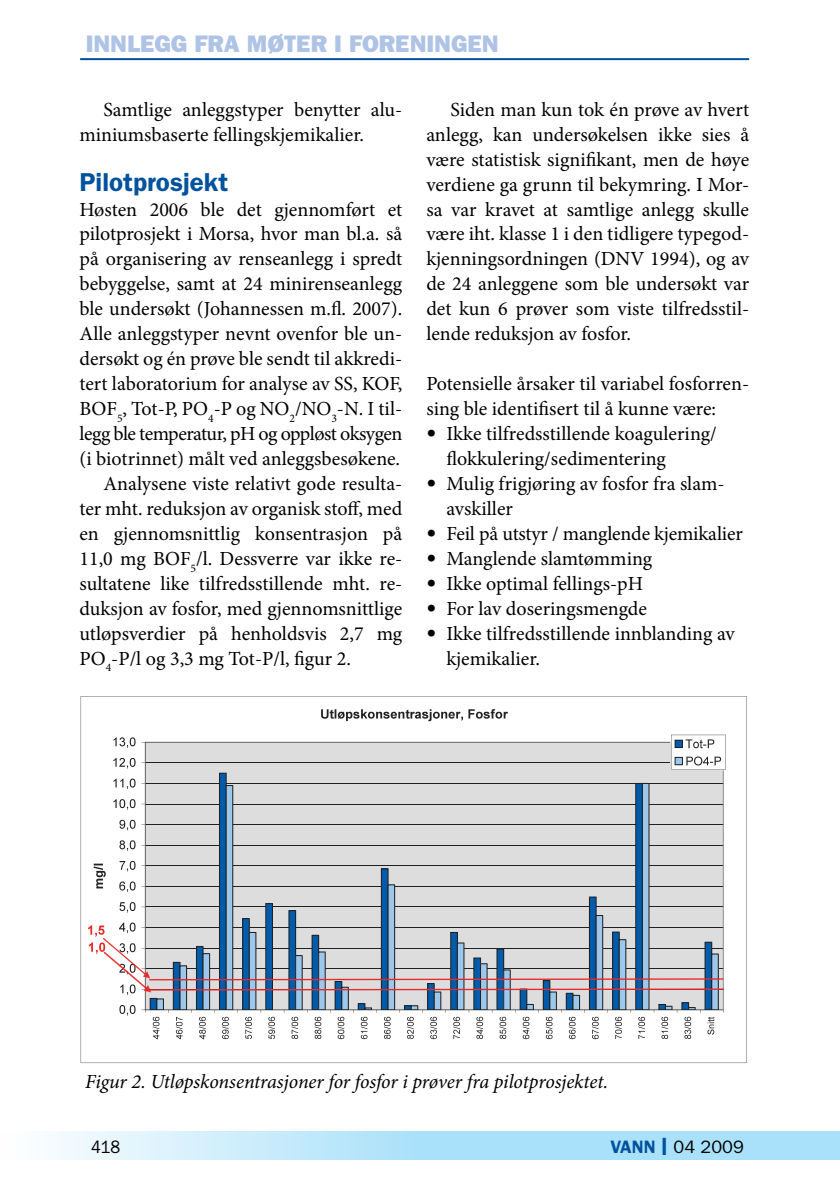
<style>
.page{position:relative;width:840px;height:1191px;background:#fff}
.page>*{position:absolute;margin:0;border:0;box-sizing:border-box;transform-origin:0 0}
.t1{font:600 26px "Franklin Gothic";color:#00529c}
.t2{font:800 24px "Franklin Gothic";color:#aec3e5}
.t3{font:20px/25px "Minion Pro";color:#000}
.t4{font:italic 20px "Minion Pro";letter-spacing:-.01em;color:#000}
.t5{font:20px "Minion Pro";letter-spacing:-.025em;color:#000}
.t6{font:700 19.2px "Times New Roman";letter-spacing:.005em;color:#222020}
.t7{font:18px "Franklin Gothic";color:#000}
.t8{font:18px "Franklin Gothic";color:#000;scale:.9 1}
.s1{font-family:"Times Ten"}
.s2{font-weight:600;color:#00529c}
.s3{font-weight:600;font-size:25px;color:#00529c}
</style>
<div class="page">
<svg style="left:81px;top:696px;width:665px;height:367px"></svg>
<svg style="left:321px;top:709px;width:186px;height:12px"></svg>
<svg style="left:88px;top:735px;width:637px;height:304px"></svg>
<svg style="left:55px;top:1131px;width:784px;height:29px;background:#bbe6fa"></svg>
<hr style="left:80px;top:58px;width:668px;height:2px;background:#00529c">
<p class="t2" style="left:86px;top:30px;width:414px">INNLEGG FRA MØTER I FORENINGEN</p>
<p class="t3" style="left:79px;top:97px;width:324px;text-indent:24px">Samtlige anleggstyper benytter alu&shy;miniumsbaserte fellingskjemikalier.</p>
<h1 class="t1" style="left:79px;top:166px;width:150px">Pilotprosjekt</h1>
<p class="t3" style="left:79px;top:197px;width:324px">Høsten 2006 ble det gjennomført et</p>
<p class="t3" style="left:79px;top:222px;width:324px">pilotprosjekt i Morsa, hvor man bl.a. så</p>
<p class="t3" style="left:79px;top:247px;width:324px">på organisering av renseanlegg i spredt</p>
<p class="t3" style="left:79px;top:271px;width:324px">bebyggelse, samt at 24 minirenseanlegg</p>
<p class="t3" style="left:79px;top:296px;width:324px">ble undersøkt (Johannessen m.fl. 2007).</p>
<p class="t3" style="left:79px;top:321px;width:324px">Alle anleggstyper nevnt ovenfor ble un-</p>
<p class="t3" style="left:79px;top:346px;width:324px">dersøkt og én prøve ble sendt til akkredi-</p>
<p class="t3" style="left:79px;top:371px;width:324px">tert laboratorium for analyse av SS, KOF,</p>
<p class="t3" style="left:79px;top:396px;width:324px">BOF<sub>5</sub>, Tot-P, PO<sub>4</sub>-P og NO<sub>2</sub>/NO<sub>3</sub>-N. I til-</p>
<p class="t5" style="left:79px;top:420px;width:324px">legg ble temperatur, pH og oppløst oksygen</p>
<p class="t3" style="left:79px;top:446px;width:322px">(i biotrinnet) målt ved anleggsbesøkene.</p>
<p class="t3" style="left:103px;top:471px;width:300px">Analysene viste relativt gode resulta-</p>
<p class="t3" style="left:79px;top:496px;width:324px">ter mht. reduksjon av organisk stoff, med</p>
<p class="t3" style="left:79px;top:521px;width:324px">en gjennomsnittlig konsentrasjon på</p>
<p class="t3" style="left:79px;top:546px;width:324px">11,0 mg BOF<sub>5</sub>/l. Dessverre var ikke re-</p>
<p class="t3" style="left:79px;top:571px;width:324px">sultatene like tilfredsstillende mht. re-</p>
<p class="t3" style="left:79px;top:596px;width:324px">duksjon av fosfor, med gjennomsnittlige</p>
<p class="t3" style="left:79px;top:621px;width:324px">utløpsverdier på henholdsvis 2,7 mg</p>
<p class="t3" style="left:79px;top:646px;width:273px">PO<sub>4</sub>-P/l og 3,3 mg Tot-P/l, figur 2.</p>
<p class="t6" style="left:62px;top:643px;width:62px">Figur 2</p>
<p class="t3" style="left:426px;top:97px;width:324px;text-align:justify;text-indent:24px">Siden man kun tok én prøve av hvert anlegg, kan undersøkelsen ikke sies å være statistisk signifikant, men de høye verdiene ga grunn til bekymring. I Mor&shy;sa var kravet at samtlige anlegg skulle være iht. klasse 1 i den tidligere typegod&shy;kjenningsordningen (DNV 1994), og av de 24 anleggene som ble undersøkt var det kun 6 prøver som viste tilfredsstil&shy;lende reduksjon av fosfor.</p>
<p class="t3" style="left:426px;top:371px;width:324px">Potensielle årsaker til variabel fosforren&shy;sing ble identifisert til å kunne være:</p>
<p class="t3" style="left:446px;top:421px;width:272px;text-indent:-20px"><span class="s1">•</span> Ikke tilfredsstillende koagulering/ flokkulering/sedimentering</p>
<p class="t3" style="left:446px;top:471px;width:277px;text-indent:-20px"><span class="s1">•</span> Mulig frigjøring av fosfor fra slam&shy;avskiller</p>
<p class="t3" style="left:426px;top:521px;width:318px"><span class="s1">•</span> Feil på utstyr / manglende kjemikalier</p>
<p class="t3" style="left:426px;top:546px;width:227px"><span class="s1">•</span> Manglende slamtømming</p>
<p class="t3" style="left:426px;top:571px;width:218px"><span class="s1">•</span> Ikke optimal fellings-pH</p>
<p class="t3" style="left:426px;top:596px;width:222px"><span class="s1">•</span> For lav doseringsmengde</p>
<p class="t3" style="left:446px;top:621px;width:290px;text-indent:-20px"><span class="s1">•</span> Ikke tilfredsstillende innblanding av kjemikalier.</p>
<p class="t4" style="left:85px;top:1067px;width:524px">Figur 2. Utløpskonsentrasjoner for fosfor i prøver fra pilotprosjektet.</p>
<p class="t8" style="left:91px;top:1136px;width:34px">418</p>
<p class="t7" style="left:610px;top:1136px;width:135px"><span class="s2">Vann</span> <span class="s3">I</span> 04 2009</p>
</div>
